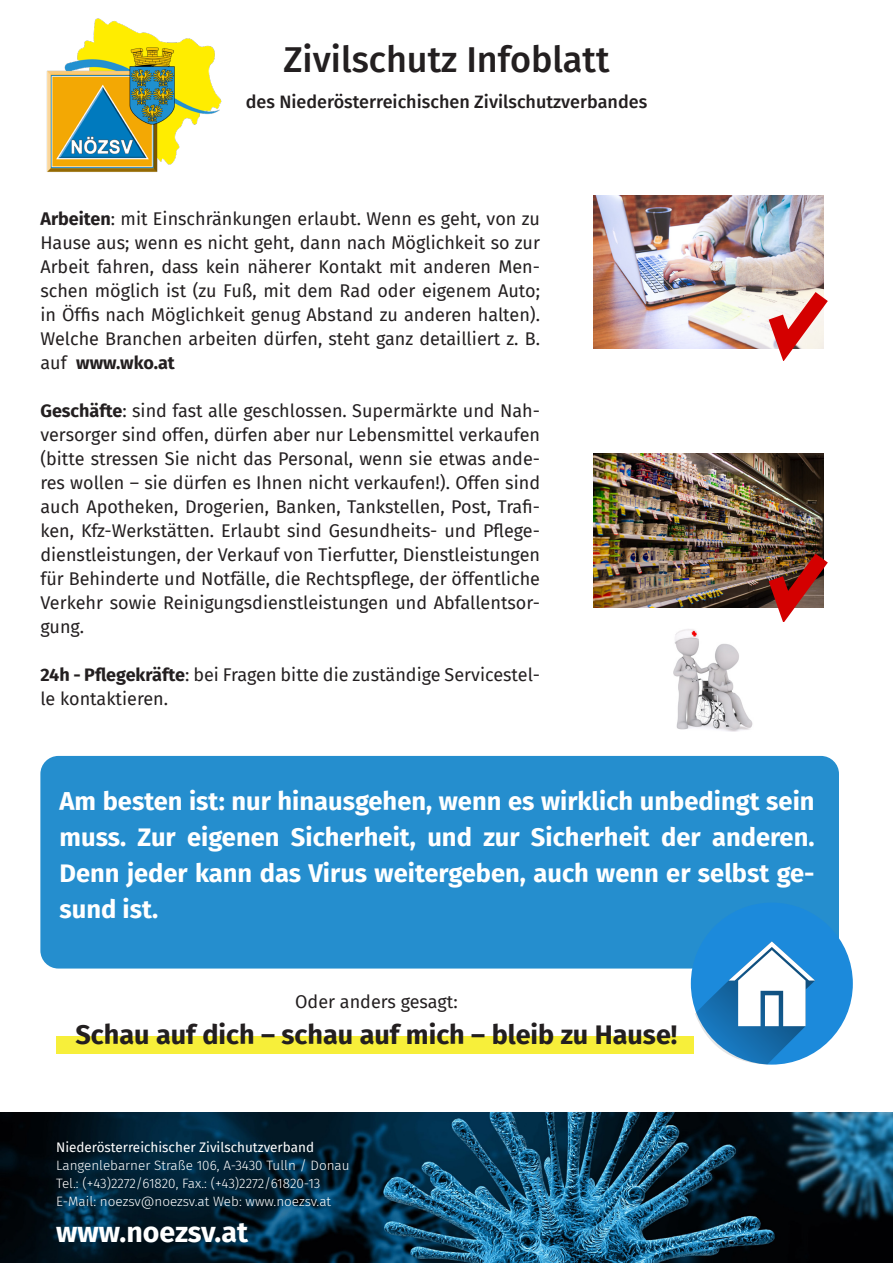
<style>
.page{position:relative;width:893px;height:1263px;background:#fff}
.page>*{position:absolute;margin:0;border:0;box-sizing:border-box;transform-origin:0 0}
.t1{font:500 36px "Fira Sans";color:#231f20}
.t2{font:700 28.5px "Fira Sans";color:#fff}
.t3{font:700 27px "Fira Sans";color:#231f20}
.t4{font:700 25.5px/36px "Fira Sans";color:#fff;text-align:justify}
.t5{font:18px/24px "Fira Sans";color:#231f20;text-align:justify}
.t6{font:500 18px "Fira Sans";color:#231f20}
.t7{font:300 13.5px "Fira Sans";color:#fff}
.t8{font:13.5px "Fira Sans";color:#fff}
.s1{font-weight:700}
</style>
<div class="page">
<div style="left:56px;top:1036px;width:637px;height:17px;background:#f7ef3a"></div>
<img style="left:0;top:1112px;width:893px;height:151px">
<img style="left:46px;top:18px;width:176px;height:154px">
<img style="left:673px;top:629px;width:80px;height:102px">
<img style="left:593px;top:196px;width:230px;height:153px">
<svg style="left:767px;top:288px;width:61px;height:72px"></svg>
<img style="left:593px;top:454px;width:230px;height:153px">
<img style="left:767px;top:550px;width:61px;height:72px">
<div style="left:40px;top:756px;width:799px;height:212px;background:#258ece;border-radius:18px"></div>
<div style="left:691px;top:902px;width:162px;height:162px;background:#1c8adb;border-radius:50%"></div>
<svg style="left:695px;top:941px;width:120px;height:123px"></svg>
<p class="t1" style="left:283px;top:31px;width:328px">Zivilschutz Infoblatt</p>
<p class="t6" style="left:246px;top:87px;width:403px">des Niederösterreichischen Zivilschutzverbandes</p>
<p class="t5" style="left:40px;top:206px;width:501px"><span class="s1">Arbeiten</span>: mit Einschränkungen erlaubt. Wenn es geht, von zu Hause aus; wenn es nicht geht, dann nach Möglichkeit so zur Arbeit fahren, dass kein näherer Kontakt mit anderen Men&shy;schen möglich ist (zu Fuß, mit dem Rad oder eigenem Auto; in Öffis nach Möglichkeit genug Abstand zu anderen halten).<br>Welche Branchen arbeiten dürfen, steht ganz detailliert z. B. auf <span class="s1">www.wko.at</span></p>
<p class="t5" style="left:40px;top:398px;width:501px"><span class="s1">Geschäfte</span>: sind fast alle geschlossen. Supermärkte und Nah&shy;versorger sind offen, dürfen aber nur Lebensmittel verkaufen (bitte stressen Sie nicht das Personal, wenn sie etwas ande&shy;res wollen – sie dürfen es Ihnen nicht verkaufen!). Offen sind auch Apotheken, Drogerien, Banken, Tankstellen, Post, Trafi&shy;ken, Kfz-Werkstätten. Erlaubt sind Gesundheits- und Pflege&shy;dienstleistungen, der Verkauf von Tierfutter, Dienstleistungen für Behinderte und Notfälle, die Rechtspflege, der öffentliche Verkehr sowie Reinigungsdienstleistungen und Abfallentsor&shy;gung.</p>
<p class="t5" style="left:40px;top:662px;width:501px"><span class="s1">24h - Pflegekräfte</span>: bei Fragen bitte die zuständige Servicestel&shy;le kontaktieren.</p>
<p class="t4" style="left:60px;top:781px;width:756px">Am besten ist: nur hinausgehen, wenn es wirklich unbedingt sein muss. Zur eigenen Sicherheit, und zur Sicherheit der anderen.<br>Denn jeder kann das Virus weitergeben, auch wenn er selbst ge&shy;sund ist.</p>
<p class="t5" style="left:295px;top:989px;width:164px">Oder anders gesagt:</p>
<p class="t3" style="left:75px;top:1012px;width:603px">Schau auf dich – schau auf mich – bleib zu Hause!</p>
<p class="t8" style="left:56px;top:1137px;width:259px">Niederösterreichischer Zivilschutzverband</p>
<p class="t7" style="left:56px;top:1156px;width:295px">Langenlebarner Straße 106, A-3430 Tulln / Donau</p>
<p class="t7" style="left:56px;top:1174px;width:266px">Tel.: (+43)2272/61820, Fax.: (+43)2272/61820-13</p>
<p class="t7" style="left:56px;top:1192px;width:277px">E-Mail: noezsv@noezsv.at Web: www.noezsv.at</p>
<p class="t2" style="left:56px;top:1208px;width:193px">www.noezsv.at</p>
</div>
